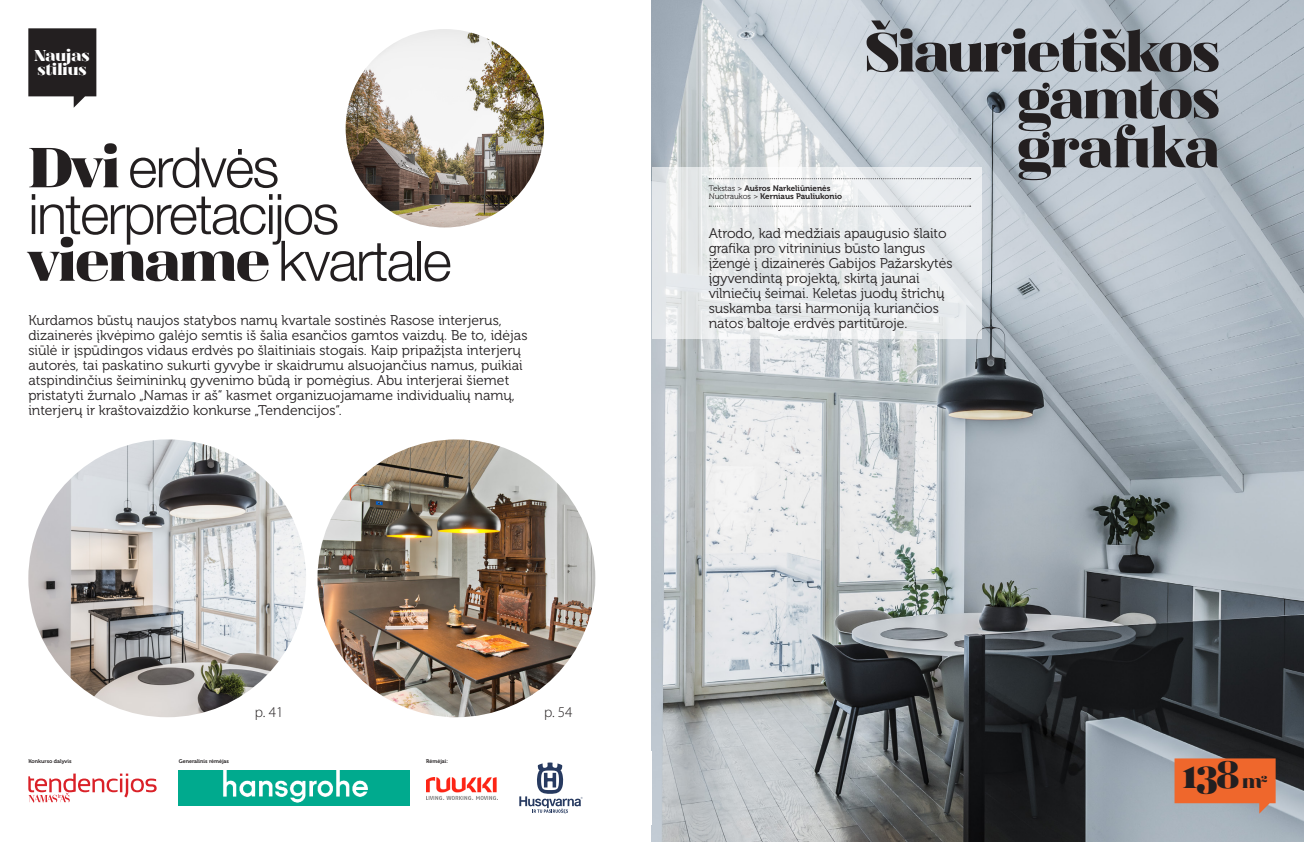
<style>
.page{position:relative;width:1304px;height:842px;background:#fff}
.page>*{position:absolute;margin:0;border:0;box-sizing:border-box;transform-origin:0 0}
.P1_-_pavadinimas_did{font:300 55.9px/46.7px "Helvetica Neue";letter-spacing:-.03em;color:#231f20}
.P1_-_pavadinimas_did-2{font:55.9px/46.7px "Magnel";letter-spacing:-.03em;color:#231f20;text-align:right}
.t1{font:39.5px "Magnel";color:#231f20}
.t2{font:16px/14px "Magnel";color:#fff}
.t3{font:300 15px "Myriad Pro";color:#231f20}
._01_-_izanga{font:14px/15px "Museo 300";color:#231f20}
._03_-_fotografas{font:8px "Museo 700";color:#231f20}
._02_-_autorius{font:8px "Museo 700";color:#231f20}
.prierasai_nauji{font:5.3px "Museo 700";color:#231f20}
.s1{font-family:"Magnel";font-weight:400;font-size:57px}
.s2{font-family:"Museo 300"}
.s3{font-size:19.4px}
</style>
<div class="page">
<img style="left:652px;top:0;width:652px;height:842px">
<svg style="left:28px;top:28px;width:68px;height:80px;background:#423e3f"></svg>
<svg style="left:28px;top:773px;width:129px;height:30px"></svg>
<img style="left:179px;top:770px;width:230px;height:36px">
<svg style="left:519px;top:762px;width:64px;height:52px"></svg>
<img style="left:426px;top:777px;width:71px;height:22px">
<img style="left:28px;top:439px;width:278px;height:278px;border-radius:139px">
<img style="left:317px;top:439px;width:278px;height:278px;border-radius:139px">
<img style="left:346px;top:29px;width:198px;height:198px;border-radius:99px">
<svg style="left:652px;top:167px;width:329px;height:172px;fill:#e7eaec"></svg>
<svg style="left:709px;top:178px;width:262px;height:1px"></svg>
<svg style="left:709px;top:206px;width:262px;height:1px"></svg>
<svg style="left:1174px;top:758px;width:102px;height:56px;background:#df7447"></svg>
<p class="t2" style="left:35px;top:49px;width:56px">Naujas stilius</p>
<p class="P1_-_pavadinimas_did" style="left:28px;top:141px;width:425px"><span class="s1">Dvi</span> erdvės interpretacijos <span class="s1">viename</span> kvartale</p>
<p class="_01_-_izanga" style="left:28px;top:313px;width:501px">Kurdamos būstų naujos statybos namų kvartale sostinės Rasose interjerus, dizainerės įkvėpimo galėjo semtis iš šalia esančios gamtos vaizdų. Be to, idėjas siūlė ir įspūdingos vidaus erdvės po šlaitiniais stogais. Kaip pripažįsta interjerų autorės, tai paskatino sukurti gyvybe ir skaidrumu alsuojančius namus, puikiai atspindinčius šeimininkų gyvenimo būdą ir pomėgius. Abu interjerai šiemet pristatyti žurnalo „Namas ir aš“ kasmet organizuojamame individualių namų, interjerų ir kraštovaizdžio konkurse „Tendencijos“.</p>
<p class="t3" style="left:255px;top:703px;width:30px">p. 41</p>
<p class="t3" style="left:544px;top:703px;width:30px">p. 54</p>
<p class="prierasai_nauji" style="left:28px;top:758px;width:45px">Konkurso dalyvis</p>
<p class="prierasai_nauji" style="left:179px;top:758px;width:52px">Generalinis rėmėjas</p>
<p class="prierasai_nauji" style="left:426px;top:758px;width:23px">Rėmėjai:</p>
<p class="P1_-_pavadinimas_did-2" style="left:864px;top:29px;width:357px">Šiaurietiškos gamtos</p>
<p class="P1_-_pavadinimas_did-2" style="left:1017px;top:124px;width:205px">grafika</p>
<p class="_02_-_autorius" style="left:709px;top:183px;width:123px"><span class="s2">Tekstas &gt;</span> Aušros Narkeliūnienės</p>
<p class="_03_-_fotografas" style="left:709px;top:191px;width:135px"><span class="s2">Nuotraukos &gt;</span> Kerniaus Pauliukonio</p>
<p class="_01_-_izanga" style="left:709px;top:226px;width:245px">Atrodo, kad medžiais apaugusio šlaito grafika pro vitrininius būsto langus įžengė į dizainerės Gabijos Pažarskytės įgyvendintą projektą, skirtą jaunai vilniečių šeimai. Keletas juodų štrichų suskamba tarsi harmoniją kuriančios natos baltoje erdvės partitūroje.</p>
<p class="t1" style="left:1182px;top:749px;width:87px">138 <span class="s3">m</span><sup>2</sup></p>
</div>
